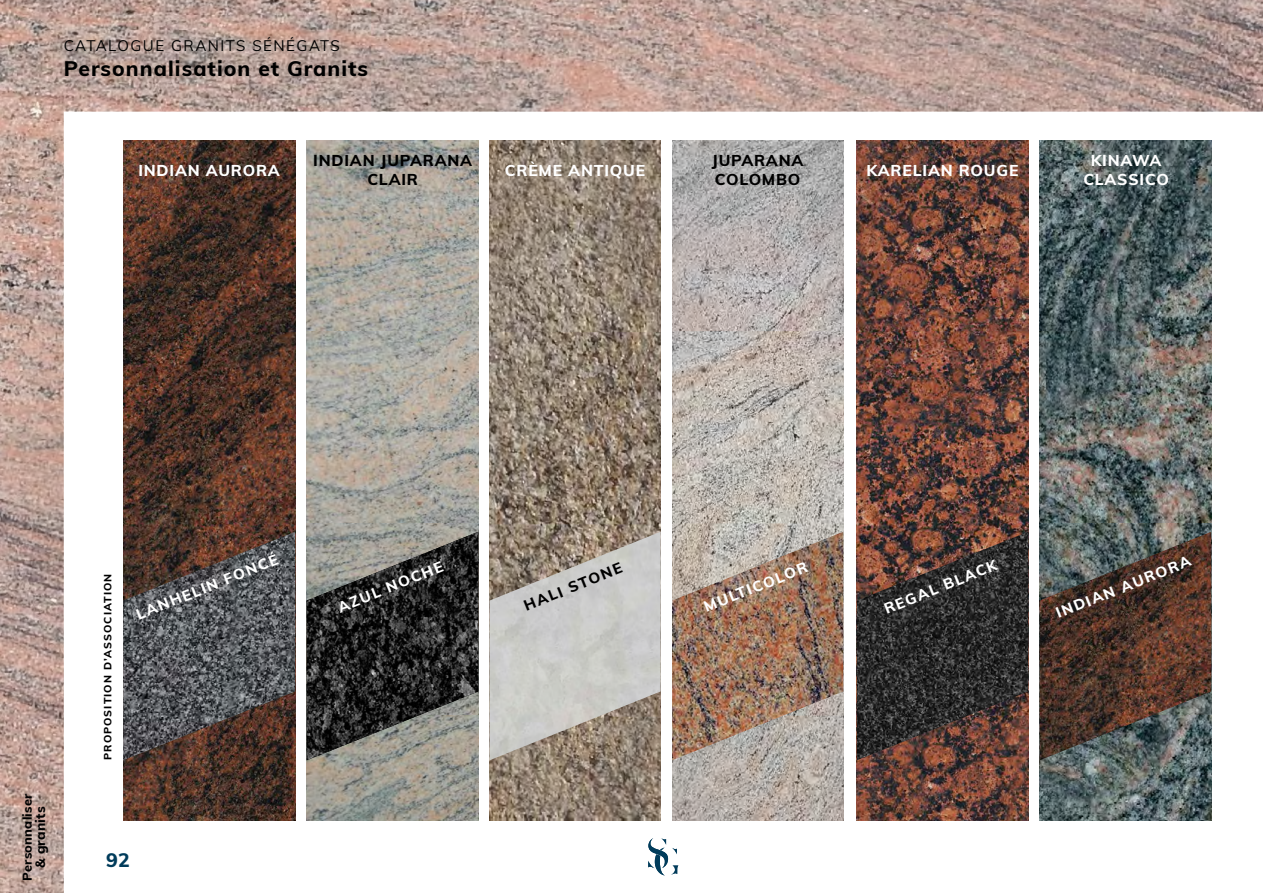
<style>
.page{position:relative;width:1263px;height:893px;background:#fff}
.page>*{position:absolute;margin:0;border:0;box-sizing:border-box;transform-origin:0 0}
.t1{font:800 21px "Muli";letter-spacing:.05em;color:#000}
.t2{font:800 19.5px "Muli";color:#013c5b}
.t3{font:800 15.75px "Muli";letter-spacing:.05em;color:#fff}
.t4{font:800 15.75px/18.9px "Muli";letter-spacing:.05em;color:#000}
.t5{font:800 15px "Muli";color:#fff}
.t6{font:15px "Muli";letter-spacing:.1em;color:#000}
.t7{font:800 15px "Muli";color:#000}
.t8{font:800 13.5px "Muli";letter-spacing:.02em;color:#000}
.t9{font:800 12.75px "Muli";letter-spacing:.02em;color:#000}
.t10{font:800 10.5px "Muli";letter-spacing:.1em;color:#000}
</style>
<div class="page">
<img style="left:0;top:0;width:1263px;height:893px">
<img style="left:123px;top:141px;width:172px;height:680px">
<img style="left:123px;top:532px;width:172px;height:228px">
<img style="left:307px;top:141px;width:171px;height:680px">
<img style="left:307px;top:532px;width:171px;height:228px">
<img style="left:672px;top:141px;width:171px;height:680px">
<img style="left:672px;top:532px;width:171px;height:228px">
<img style="left:489px;top:141px;width:172px;height:680px">
<img style="left:489px;top:532px;width:172px;height:228px">
<img style="left:857px;top:141px;width:171px;height:680px">
<img style="left:857px;top:532px;width:171px;height:228px">
<img style="left:1039px;top:141px;width:172px;height:680px">
<img style="left:1039px;top:532px;width:172px;height:228px">
<p class="t6" style="left:64px;top:35px;width:278px">CATALOGUE GRANITS SÉNÉGATS</p>
<h1 class="t1" style="left:64px;top:53px;width:306px">Personnalisation et Granits</h1>
<p class="t3" style="left:138px;top:158px;width:143px">INDIAN AURORA</p>
<p class="t4" style="left:313px;top:150px;width:160px">INDIAN JUPARANA</p>
<p class="t4" style="left:367px;top:169px;width:52px">CLAIR</p>
<p class="t3" style="left:505px;top:158px;width:142px">CRÈME ANTIQUE</p>
<p class="t4" style="left:712px;top:150px;width:93px">JUPARANA<br>COLOMBO</p>
<p class="t3" style="left:866px;top:158px;width:153px">KARELIAN ROUGE</p>
<p class="t3" style="left:1091px;top:149px;width:72px">KINAWA</p>
<p class="t3" style="left:1083px;top:168px;width:87px">CLASSICO</p>
<p class="t9" style="left:18px;top:881px;width:89px;rotate:-90deg">Personnaliser</p>
<p class="t8" style="left:31px;top:868px;width:63px;rotate:-90deg">&amp; granits</p>
<p class="t10" style="left:100px;top:760px;width:188px;rotate:-90deg">PROPOSITION D’ASSOCIATION</p>
<p class="t5" style="left:133px;top:605px;width:153px;rotate:-22deg">LANHELIN FONCÉ</p>
<h2 class="t2" style="left:106px;top:845px;width:25px">92</h2>
<p class="t5" style="left:334px;top:597px;width:114px;rotate:-22deg">AZUL NOCHE</p>
<p class="t7" style="left:520px;top:596px;width:106px;rotate:-22deg">HALI STONE</p>
<p class="t5" style="left:700px;top:597px;width:112px;rotate:-22deg">MULTICOLOR</p>
<p class="t5" style="left:880px;top:599px;width:122px;rotate:-22deg">REGAL BLACK</p>
<p class="t5" style="left:1052px;top:603px;width:145px;rotate:-22deg">INDIAN AURORA</p>
</div>
